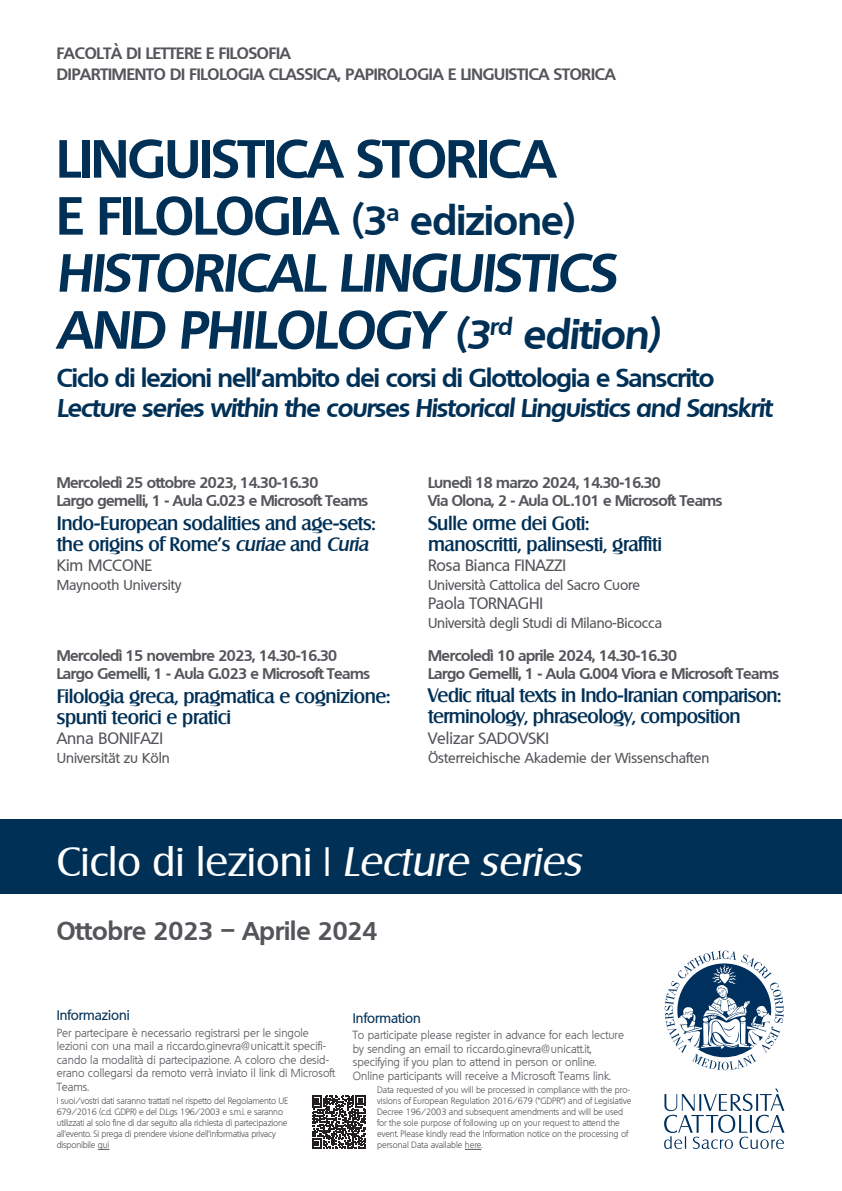
<style>
.page{position:relative;width:842px;height:1191px;background:#fff}
.page>*{position:absolute;margin:0;border:0;box-sizing:border-box;transform-origin:0 0}
.Titolo{font:italic 700 52px/57px "Quebec";letter-spacing:-.015em;color:#003056}
.Titolo-2{font:700 52px "Quebec";letter-spacing:-.015em;color:#003056}
.Evento{font:40px "Salzburg";color:#fff}
.Titolo-3{font:700 40px "Quebec";letter-spacing:-.015em;color:#003056}
.Sottotitolo{font:italic 700 25px/30px "Quebec";letter-spacing:-.03em;color:#003056}
.Data{font:700 25px "Quebec";color:#54555a}
.Titolo_3{font:500 19px/21px "Salzburg";letter-spacing:-.02em;color:#003056}
.Uni{font:700 16px "Quebec";letter-spacing:-.01em;color:#54555a}
.professore{font:500 16px "Quebec";color:#54555a}
.ora{font:700 15px/18px "Quebec";letter-spacing:-.03em;color:#54555a}
.professore-2{font:500 14px "Quebec";color:#54555a}
.info_tit{font:500 13.5px "Quebec";color:#003056}
.info{font:300 11.5px/13.5px "Quebec";color:#54555a}
.info-2{font:300 9px/11px "Quebec";letter-spacing:-.01em;color:#54555a}
.s1{font-size:52px}
.s2{font-size:40px}
.s3{font-style:normal}
.s4{font-style:italic}
</style>
<div class="page">
<div style="left:0;top:819px;width:842px;height:75px;background:#003056"></div>
<svg style="left:465px;top:1149px;width:16px;height:1px"></svg>
<svg style="left:664px;top:950px;width:120px;height:120px"></svg>
<svg style="left:664px;top:1088px;width:120px;height:61px"></svg>
<svg style="left:312px;top:1095px;width:54px;height:53px"></svg>
<p class="Uni" style="left:57px;top:43px;width:236px">FACOLTÀ DI LETTERE E FILOSOFIA</p>
<p class="Uni" style="left:57px;top:63px;width:561px">DIPARTIMENTO DI FILOLOGIA CLASSICA, PAPIROLOGIA E LINGUISTICA STORICA</p>
<p class="Titolo-2" style="left:57px;top:125px;width:501px">LINGUISTICA STORICA</p>
<p class="Titolo-3" style="left:57px;top:194px;width:520px"><span class="s1">E FILOLOGIA</span> (3<sup>a</sup> edizione)</p>
<p class="Titolo" style="left:57px;top:243px;width:604px">HISTORICAL LINGUISTICS<br>AND PHILOLOGY <span class="s2">(3</span><sup>rd</sup> <span class="s2">edition)</span></p>
<p class="Sottotitolo" style="left:57px;top:362px;width:717px"><span class="s3">Ciclo di lezioni nell’ambito dei corsi di Glottologia e Sanscrito<br></span>Lecture series within the courses Historical Linguistics and Sanskrit</p>
<p class="ora" style="left:57px;top:473px;width:313px">Mercoledì 25 ottobre 2023, 14.30-16.30<br>Largo gemelli, 1 - Aula G.023 e Microsoft Teams</p>
<p class="Titolo_3" style="left:57px;top:512px;width:320px">Indo-European sodalities and age-sets: the origins of Rome's <span class="s4">curiae</span> and <span class="s4">Curia</span></p>
<p class="professore" style="left:57px;top:555px;width:97px">Kim MCCONE</p>
<p class="professore-2" style="left:57px;top:576px;width:126px">Maynooth University</p>
<p class="ora" style="left:57px;top:646px;width:315px">Mercoledì 15 novembre 2023, 14.30-16.30<br>Largo Gemelli, 1 - Aula G.023 e Microsoft Teams</p>
<p class="Titolo_3" style="left:57px;top:685px;width:335px">Filologia greca, pragmatica e cognizione: spunti teorici e pratici</p>
<p class="professore" style="left:57px;top:728px;width:108px">Anna BONIFAZI</p>
<p class="professore-2" style="left:57px;top:749px;width:115px">Universität zu Köln</p>
<p class="ora" style="left:428px;top:473px;width:296px">Lunedì 18 marzo 2024, 14.30-16.30<br>Via Olona, 2 - Aula OL.101 e Microsoft Teams</p>
<p class="Titolo_3" style="left:428px;top:512px;width:235px">Sulle orme dei Goti: manoscritti, palinsesti, graffiti</p>
<p class="professore" style="left:428px;top:555px;width:139px">Rosa Bianca FINAZZI</p>
<p class="professore-2" style="left:428px;top:576px;width:213px">Università Cattolica del Sacro Cuore</p>
<p class="professore" style="left:428px;top:593px;width:116px">Paola TORNAGHI</p>
<p class="professore-2" style="left:428px;top:614px;width:235px">Università degli Studi di Milano-Bicocca</p>
<p class="ora" style="left:428px;top:646px;width:352px">Mercoledì 10 aprile 2024, 14.30-16.30<br>Largo Gemelli, 1 - Aula G.004 Viora e Microsoft Teams</p>
<p class="Titolo_3" style="left:428px;top:685px;width:355px">Vedic ritual texts in Indo-Iranian comparison: terminology, phraseology, composition</p>
<p class="professore" style="left:428px;top:728px;width:123px">Velizar SADOVSKI</p>
<p class="professore-2" style="left:428px;top:749px;width:283px">Österreichische Akademie der Wissenschaften</p>
<p class="Evento" style="left:57px;top:837px;width:526px">Ciclo di lezioni | <span class="s4">Lecture series</span></p>
<p class="Data" style="left:57px;top:914px;width:322px">Ottobre 2023 – Aprile 2024</p>
<p class="info_tit" style="left:57px;top:1006px;width:75px">Informazioni</p>
<p class="info" style="left:57px;top:1025px;width:280px">Per partecipare è necessario registrarsi per le singole lezioni con una mail a riccardo.ginevra@unicatt.it specifi&shy;cando la modalità di partecipazione. A coloro che desid&shy;erano collegarsi da remoto verrà inviato il link di Microsoft Teams.</p>
<p class="info-2" style="left:57px;top:1095px;width:233px">I suoi/vostri dati saranno trattati nel rispetto del Regolamento UE 679/2016 (c.d. GDPR) e del D.Lgs 196/2003 e s.m.i. e saranno utilizzati al solo fine di dar seguito alla richiesta di partecipazione all’evento. Si prega di prendere visione dell'informativa privacy disponibile qui</p>
<p class="info_tit" style="left:353px;top:1009px;width:69px">Information</p>
<p class="info" style="left:353px;top:1028px;width:272px">To participate please register in advance for each lecture by sending an email to riccardo.ginevra@unicatt.it, specifying if you plan to attend in person or online.<br>Online participants will receive a Microsoft Teams link.</p>
<p class="info-2" style="left:377px;top:1084px;width:256px">Data requested of you will be processed in compliance with the pro&shy;visions of European Regulation 2016/679 (“GDPR”) and of Legislative Decree 196/2003 and subsequent amendments and will be used for the sole purpose of following up on your request to attend the event. Please kindly read the Information notice on the processing of personal Data available here.</p>
</div>
